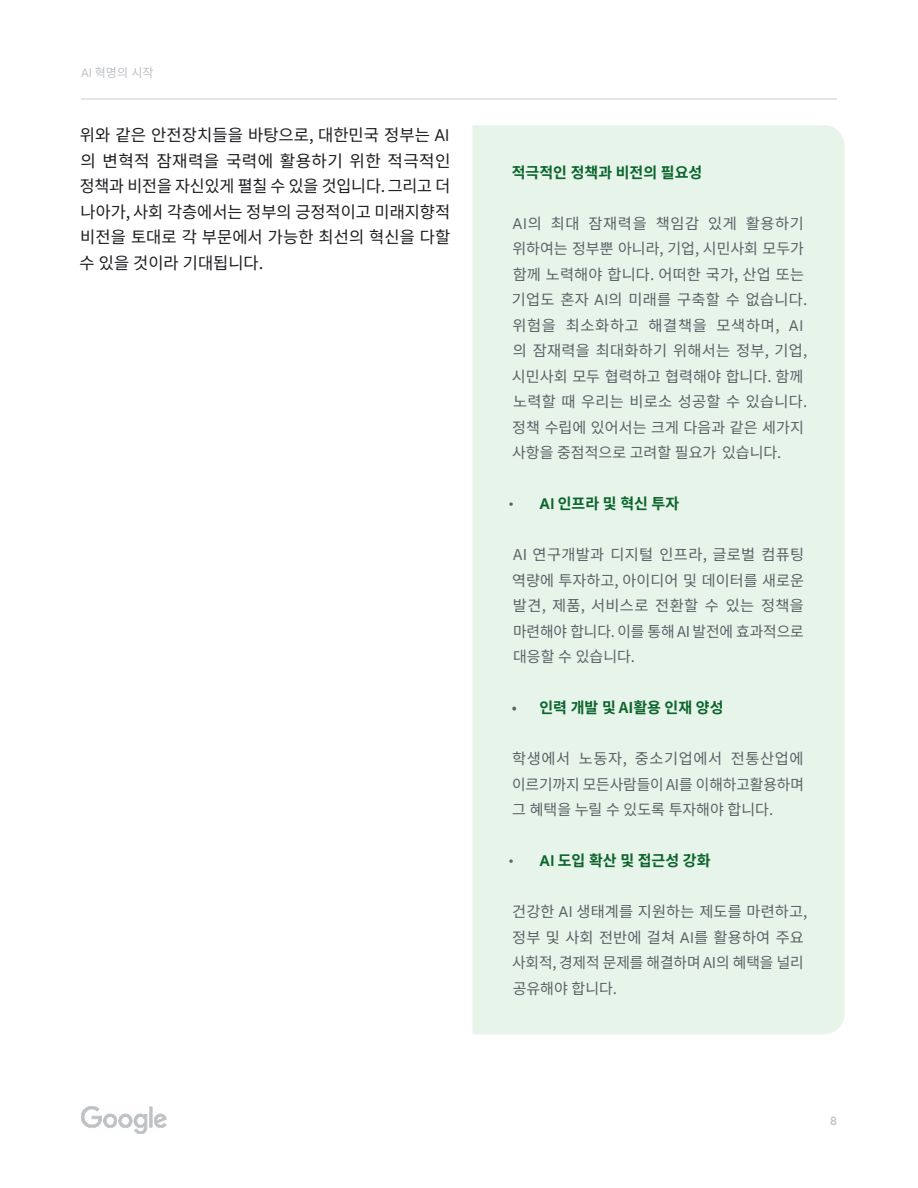
<style>
.page{position:relative;width:918px;height:1188px;background:#fff}
.page>*{position:absolute;margin:0;border:0;box-sizing:border-box;transform-origin:0 0}
.t1{font:100 16.5px/25.5px "Noto Sans KR";color:#202124;text-align:justify}
.t2{font:100 15px/25.5px "Noto Sans KR";letter-spacing:.005em;color:#5f6368}
.t3{font:100 15px "Noto Sans KR";color:#0d652d}
.t4{font:100 12px "Noto Sans KR";color:#bdc1c6}
.t5{font:500 12px "Google Sans";color:#bdc1c6}
.s1{font-family:"Google Sans Text";font-weight:400}
.s2{font-family:"Google Sans Text";font-weight:400;color:#5f6368}
.s3{font-family:"Google Sans Text";font-weight:700}
.s4{color:#5f6368}
</style>
<div class="page">
<div style="left:472px;top:125px;width:373px;height:909px;background:#e6f4ea"></div>
<hr style="left:81px;top:98px;width:756px;height:2px;background:#dadce0">
<img style="left:81px;top:1107px;width:86px;height:27px">
<p class="t4" style="left:81px;top:66px;width:74px"><span class="s1">AI</span> 혁명의 시작</p>
<p class="t1" style="left:80px;top:123px;width:372px">위와 같은 안전장치들을 바탕으로, 대한민국 정부는 <span class="s1">AI </span>의 변혁적 잠재력을 국력에 활용하기 위한 적극적인 정책과 비전을 자신있게 펼칠 수 있을 것입니다. 그리고 더 나아가, 사회 각층에서는 정부의 긍정적이고 미래지향적 비전을 토대로 각 부문에서 가능한 최선의 혁신을 다할 수 있을 것이라 기대됩니다.</p>
<p class="t3" style="left:512px;top:164px;width:192px">적극적인 정책과 비전의 필요성</p>
<p class="t2" style="left:512px;top:211px;width:297px"><span class="s1">AI</span>의 최대 잠재력을 책임감 있게 활용하기 위하여는 정부뿐 아니라, 기업, 시민사회 모두가 함께 노력해야 합니다. 어떠한 국가, 산업 또는 기업도 혼자 <span class="s1">AI</span>의 미래를 구축할 수 없습니다. 위험을 최소화하고 해결책을 모색하며, <span class="s1">AI </span>의 잠재력을 최대화하기 위해서는 정부, 기업, 시민사회 모두 협력하고 협력해야 합니다. 함께 노력할 때 우리는 비로소 성공할 수 있습니다. 정책 수립에 있어서는 크게 다음과 같은 세가지 사항을 중점적으로 고려할 필요가 있습니다.</p>
<p class="t3" style="left:508px;top:495px;width:172px"><span class="s2">•</span> <span class="s3">AI</span> 인프라 및 혁신 투자</p>
<p class="t2" style="left:512px;top:542px;width:294px;text-align:justify">AI 연구개발과 디지털 인프라, 글로벌 컴퓨팅 역량에 투자하고, 아이디어 및 데이터를 새로운 발견, 제품, 서비스로 전환할 수 있는 정책을 마련해야 합니다. 이를 통해 AI 발전에 효과적으로 대응할 수 있습니다.</p>
<p class="t3" style="left:512px;top:699px;width:213px"><span class="s4">•</span> 인력 개발 및 AI활용 인재 양성</p>
<p class="t2" style="left:512px;top:746px;width:293px;text-align:justify">학생에서 노동자, 중소기업에서 전통산업에 이르기까지 모든사람들이 AI를 이해하고활용하며 그 혜택을 누릴 수 있도록 투자해야 합니다.</p>
<p class="t3" style="left:508px;top:852px;width:204px"><span class="s2">•</span> <span class="s3">AI</span> 도입 확산 및 접근성 강화</p>
<p class="t2" style="left:512px;top:899px;width:297px">건강한 <span class="s1">AI</span> 생태계를 지원하는 제도를 마련하고, 정부 및 사회 전반에 걸쳐 <span class="s1">AI</span>를 활용하여 주요 사회적, 경제적 문제를 해결하며 AI의 혜택을 널리 공유해야 합니다.</p>
<p class="t5" style="left:830px;top:1114px;width:8px">8</p>
</div>
